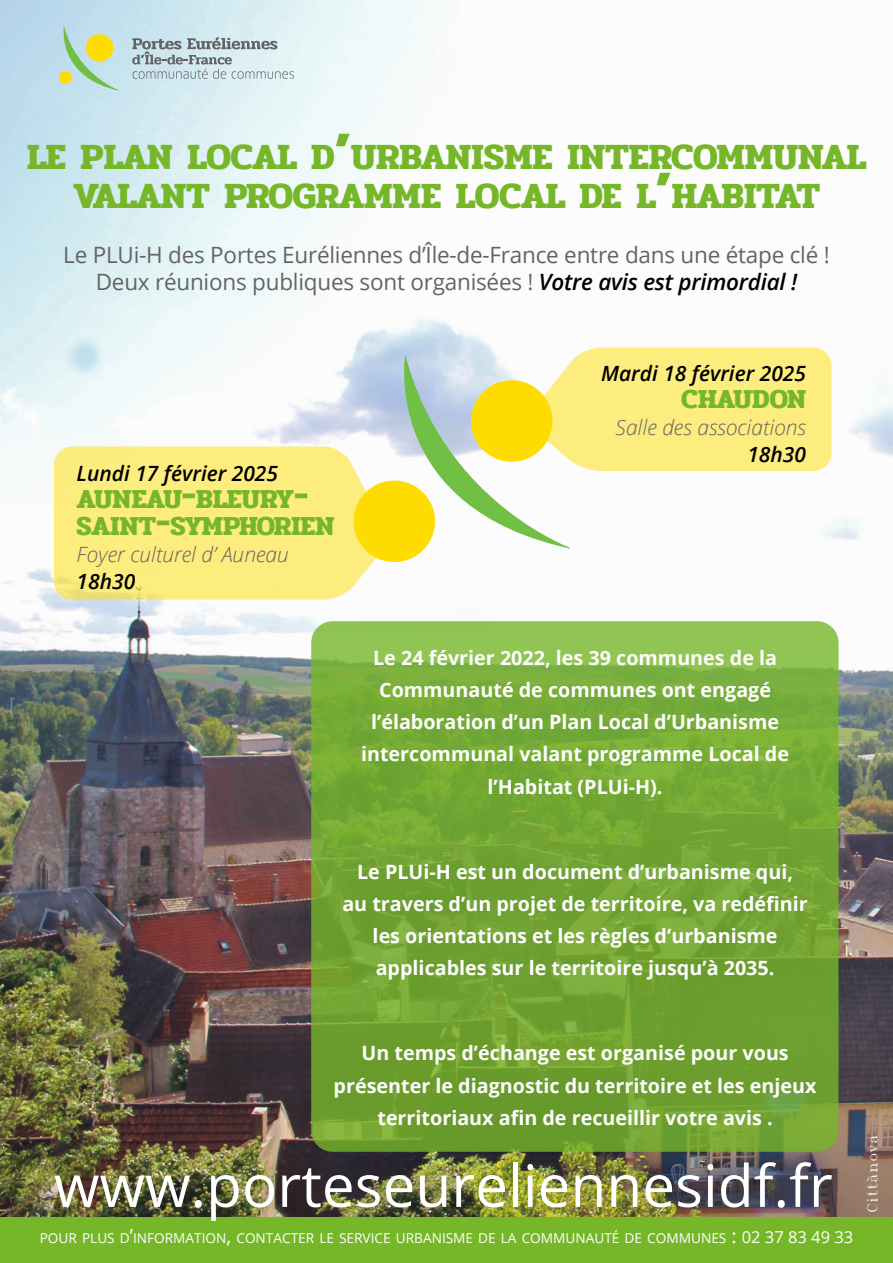
<style>
.page{position:relative;width:893px;height:1263px;background:#fff}
.page>*{position:absolute;margin:0;border:0;box-sizing:border-box;transform-origin:0 0}
.t1{font:58.5px "Open Sans";color:#fff}
.t2{font:700 36.75px "Pridi";letter-spacing:-.015em;color:#76b729}
.t3{font:700 27.3px "Pridi";color:#76b729}
.t4{font:22.5px "Open Sans";letter-spacing:-.01em;color:#646363}
.t5{font:italic 600 21px "Open Sans";color:#000}
.t6{font:italic 300 21px "Open Sans";color:#646363}
.t7{font:700 19.8px/32.2px "Open Sans";color:#fff;text-align:center}
.t8{font:13.65px "Open Sans";color:#fff}
.t9{font:13.5px "Roman T";color:#fff}
.s1{font-size:52.5px}
.s2{font-weight:600;font-style:italic;color:#000}
.s3{font-size:39px}
.s4{font-size:19.5px}
.s5{font-size:16.5px}
</style>
<div class="page">
<img style="left:0;top:0;width:893px;height:1217px">
<div style="left:54px;top:446px;width:333px;height:154px;background:#fdec7e"></div>
<svg style="left:59px;top:26px;width:62px;height:65px;background:#b6dbd5"></svg>
<div style="left:86px;top:34px;width:27px;height:28px;background:#ffdc01;border-radius:50%"></div>
<div style="left:59px;top:71px;width:13px;height:13px;background:#ffdc01;border-radius:50%"></div>
<svg style="left:132px;top:37px;width:162px;height:42px;background:#bdced3"></svg>
<div style="left:0;top:1217px;width:893px;height:46px;background:#76b729"></div>
<svg style="left:351px;top:348px;width:480px;height:216px"></svg>
<div style="left:354px;top:480px;width:81px;height:82px;background:#ffdc01;border-radius:50%"></div>
<svg style="left:311px;top:621px;width:527px;height:531px;background:#74a735"></svg>
<p class="t2" style="left:27px;top:128px;width:840px">LE PLAN LOCAL D<span class="s1">’</span>URBANISME INTERCOMMUNAL</p>
<p class="t2" style="left:73px;top:167px;width:748px">VALANT PROGRAMME LOCAL DE L<span class="s1">’</span>HABITAT</p>
<p class="t4" style="left:63px;top:239px;width:768px">Le PLUi-H des Portes Euréliennes d’Île-de-France entre dans une étape clé !</p>
<p class="t4" style="left:96px;top:266px;width:703px">Deux réunions publiques sont organisées ! <span class="s2">Votre avis est primordial !</span></p>
<p class="t5" style="left:77px;top:459px;width:203px">Lundi 17 février 2025</p>
<p class="t3" style="left:77px;top:479px;width:233px">AUNEAU<span class="s3">-</span>BLEURY<span class="s3">-</span></p>
<p class="t3" style="left:77px;top:506px;width:259px">SAINT<span class="s3">-</span>SYMPHORIEN</p>
<p class="t6" style="left:77px;top:540px;width:214px">Foyer culturel d’ Auneau</p>
<p class="t5" style="left:77px;top:567px;width:60px">18h30</p>
<p class="t5" style="left:601px;top:359px;width:207px">Mardi 18 février 2025</p>
<p class="t3" style="left:681px;top:378px;width:126px">CHAUDON</p>
<p class="t6" style="left:616px;top:413px;width:192px">Salle des associations</p>
<p class="t5" style="left:747px;top:440px;width:60px">18h30</p>
<p class="t7" style="left:361px;top:641px;width:429px">Le 24 février 2022, les 39 communes de la Communauté de communes ont engagé l’élaboration d’un Plan Local d’Urbanisme intercommunal valant programme Local de l’Habitat (PLUi-H).</p>
<p class="t7" style="left:342px;top:855px;width:467px">Le PLUi-H est un document d’urbanisme qui, au travers d’un projet de territoire, va redéfinir les orientations et les règles d’urbanisme applicables sur le territoire jusqu’à 2035.</p>
<p class="t7" style="left:334px;top:1036px;width:484px">Un temps d’échange est organisé pour vous présenter le diagnostic du territoire et les enjeux territoriaux afin de recueillir votre avis .</p>
<p class="t1" style="left:54px;top:1145px;width:780px">www.porteseureliennesidf.fr</p>
<p class="t8" style="left:40px;top:1229px;width:815px">POUR PLUS D<span class="s4">’</span>INFORMATION<span class="s4">,</span> CONTACTER LE SERVICE URBANISME DE LA COMMUNAUTÉ DE COMMUNES <span class="s4">:</span> <span class="s5">02 37 83 49 33</span></p>
<p class="t9" style="left:863px;top:1213px;width:80px;rotate:-90deg">Cittànova</p>
</div>
